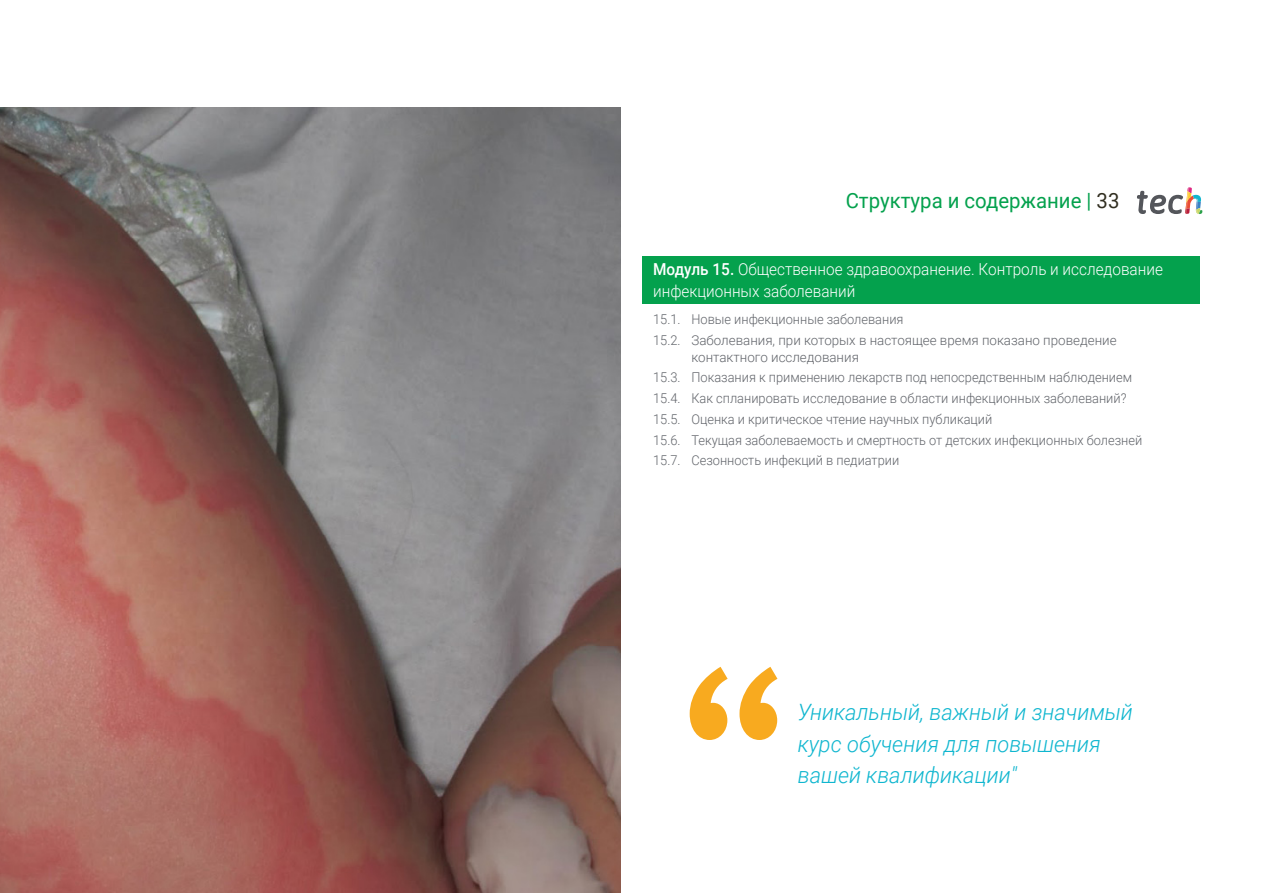
<style>
.page{position:relative;width:1263px;height:893px;background:#fff}
.page>*{position:absolute;margin:0;border:0;box-sizing:border-box;transform-origin:0 0}
.t1{font:italic 300 22.5px/31.5px "Roboto";color:#0fb6cf}
.t2{font:21px "Roboto";color:#04a14d}
.t3{font:300 16.5px/22.5px "Roboto";color:#fff;scale:.93 1}
.t4{font:300 13.5px/20.7px "Roboto";color:#61646a}
.t5{font:300 13.5px/20.7px "Roboto";color:#61646a;scale:.95 1}
.s1{color:#312e20}
.s2{font-weight:500}
</style>
<div class="page">
<svg style="left:1137px;top:187px;width:65px;height:27px"></svg>
<div style="left:642px;top:256px;width:557px;height:47px;background:#04a14d"></div>
<img style="left:0;top:108px;width:621px;height:785px">
<svg style="left:690px;top:667px;width:87px;height:73px"></svg>
<h2 class="t2" style="left:846px;top:186px;width:275px">Структура и содержание | <span class="s1">33</span></h2>
<p class="t3" style="left:653px;top:257px;width:550px"><span class="s2">Модуль 15.</span> Общественное здравоохранение. Контроль и исследование инфекционных заболеваний</p>
<p class="t5" style="left:653px;top:309px;width:489px">15.1. Новые инфекционные заболевания<br>15.2. Заболевания, при которых в настоящее время показано проведение</p>
<p class="t4" style="left:653px;top:346px;width:491px;text-indent:38px">контактного исследования<br>15.3. Показания к применению лекарств под непосредственным наблюдением 15.4. Как спланировать исследование в области инфекционных заболеваний?<br>15.5. Оценка и критическое чтение научных публикаций<br>15.6. Текущая заболеваемость и смертность от детских инфекционных болезней 15.7. Сезонность инфекций в педиатрии</p>
<h1 class="t1" style="left:798px;top:696px;width:337px">Уникальный, важный и значимый курс обучения для повышения вашей квалификации"</h1>
</div>
